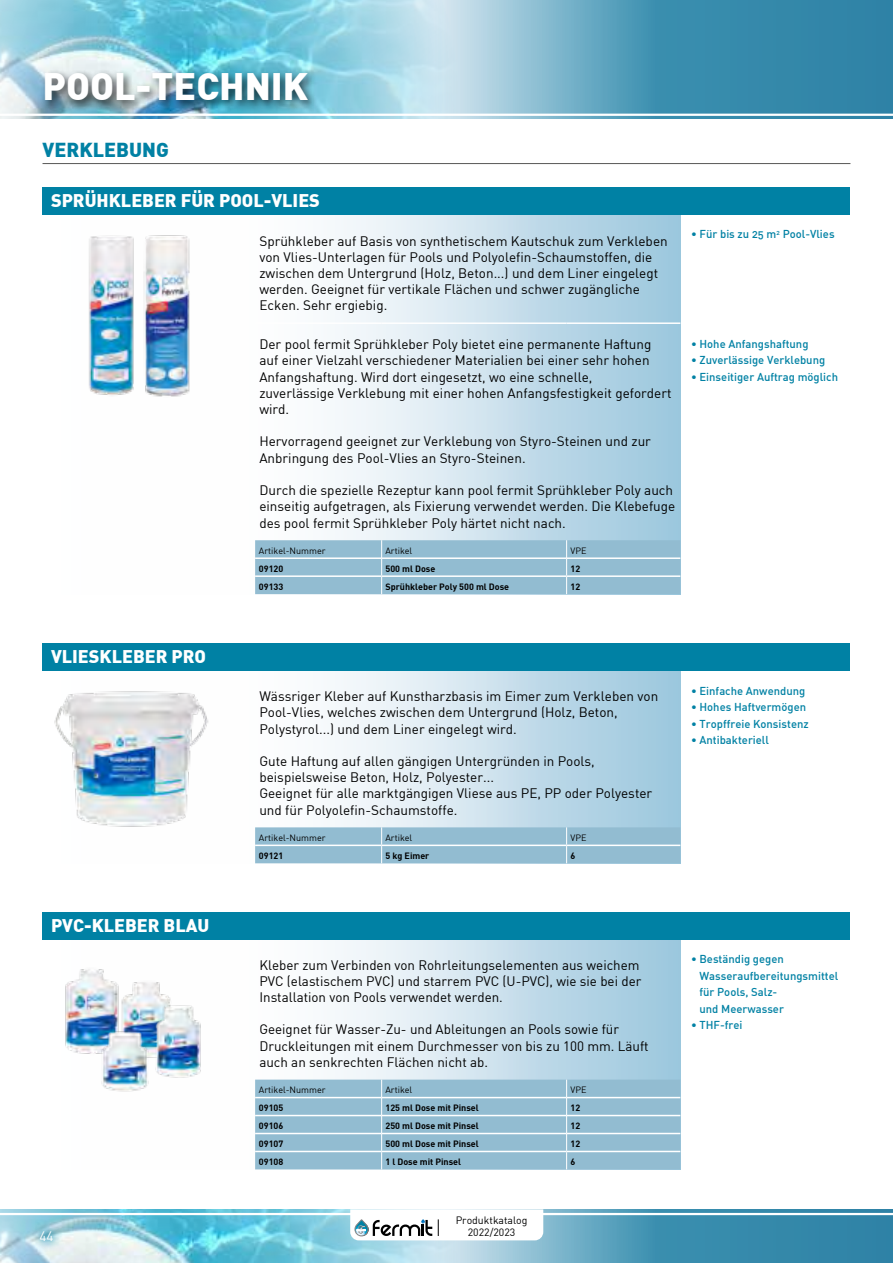
<style>
.page{position:relative;width:893px;height:1263px;background:#fff}
.page>*{position:absolute;margin:0;border:0;box-sizing:border-box;transform-origin:0 0}
.t1{font:900 37.5px "DIN";color:#fff}
.t2{font:900 19.8px "DIN";color:#0081a4}
.t3{font:900 18px "DIN";color:#fff}
.t4{font:13.5px/16.2px "DIN";color:#000}
.t5{font:13.5px "DIN";color:#fff}
.t6{font:11.25px/16.5px "DIN Medium Alternate";color:#0081a4}
.t7{font:10.5px/12.6px "DIN";color:#000;text-align:center}
.t8{font:9px "DIN Bold";color:#000}
.t9{font:9px "DIN";color:#000}
</style>
<div class="page">
<img style="left:0;top:1210px;width:436px;height:53px">
<svg style="left:436px;top:1210px;width:457px;height:53px;fill:#398dae"></svg>
<div style="left:29px;top:1219px;width:35px;height:33px;background:#0081a4;opacity:.8"></div>
<img style="left:0;top:0;width:436px;height:119px">
<svg style="left:436px;top:0;width:457px;height:119px"></svg>
<hr style="left:0;top:114px;width:893px;height:2px;background:#fff">
<hr style="left:0;top:1213px;width:893px;height:2px;background:#fff">
<div style="left:40px;top:68px;width:278px;height:43px;background:#000;opacity:.7"></div>
<svg style="left:350px;top:1209px;width:193px;height:31px"></svg>
<svg style="left:335px;top:215px;width:345px;height:325px"></svg>
<svg style="left:335px;top:671px;width:345px;height:156px"></svg>
<svg style="left:43px;top:939px;width:637px;height:140px"></svg>
<img style="left:89px;top:235px;width:45px;height:160px">
<img style="left:46px;top:939px;width:91px;height:136px">
<img style="left:101px;top:951px;width:89px;height:41px">
<img style="left:133px;top:971px;width:89px;height:108px">
<img style="left:79px;top:992px;width:91px;height:100px">
<img style="left:54px;top:691px;width:155px;height:136px">
<img style="left:143px;top:235px;width:47px;height:162px">
<hr style="left:43px;top:163px;width:807px;height:1px;background:#575756">
<hr style="left:255px;top:322px;width:127px;height:2px;background:#fff">
<hr style="left:382px;top:322px;width:185px;height:2px;background:#fff">
<hr style="left:567px;top:322px;width:113px;height:2px;background:#fff">
<svg style="left:255px;top:540px;width:425px;height:54px"></svg>
<svg style="left:255px;top:827px;width:425px;height:36px"></svg>
<svg style="left:255px;top:1079px;width:425px;height:90px"></svg>
<div style="left:43px;top:187px;width:807px;height:28px;background:#0081a4"></div>
<div style="left:43px;top:643px;width:807px;height:28px;background:#0081a4"></div>
<div style="left:43px;top:912px;width:807px;height:27px;background:#0081a4"></div>
<h1 class="t1" style="left:43px;top:61px;width:267px">POOL-TECHNIK</h1>
<h2 class="t2" style="left:43px;top:137px;width:128px">VERKLEBUNG</h2>
<h3 class="t3" style="left:51px;top:189px;width:270px">SPRÜHKLEBER FÜR POOL-VLIES</h3>
<p class="t4" style="left:259px;top:232px;width:410px">Sprühkleber auf Basis von synthetischem Kautschuk zum Verkleben von Vlies-Unterlagen für Pools und Polyolefin-Schaumstoffen, die zwischen dem Untergrund (Holz, Beton...) und dem Liner eingelegt werden. Geeignet für vertikale Flächen und schwer zugängliche Ecken. Sehr ergiebig.</p>
<p class="t4" style="left:259px;top:336px;width:414px">Der pool fermit Sprühkleber Poly bietet eine permanente Haftung auf einer Vielzahl verschiedener Materialien bei einer sehr hohen Anfangshaftung. Wird dort eingesetzt, wo eine schnelle,<br>zuverlässige Verklebung mit einer hohen Anfangsfestigkeit gefordert wird.</p>
<p class="t4" style="left:259px;top:433px;width:393px">Hervorragend geeignet zur Verklebung von Styro-Steinen und zur<br>Anbringung des Pool-Vlies an Styro-Steinen.</p>
<p class="t4" style="left:259px;top:482px;width:417px">Durch die spezielle Rezeptur kann pool fermit Sprühkleber Poly auch einseitig aufgetragen, als Fixierung verwendet werden. Die Klebefuge des pool fermit Sprühkleber Poly härtet nicht nach.</p>
<p class="t9" style="left:259px;top:545px;width:68px">Artikel-Nummer</p>
<p class="t9" style="left:385px;top:545px;width:28px">Artikel</p>
<p class="t9" style="left:570px;top:545px;width:17px">VPE</p>
<p class="t8" style="left:259px;top:563px;width:26px">09120</p>
<p class="t8" style="left:385px;top:563px;width:51px">500 ml Dose</p>
<p class="t8" style="left:570px;top:563px;width:11px">12</p>
<p class="t8" style="left:259px;top:581px;width:26px">09133</p>
<p class="t8" style="left:385px;top:581px;width:125px">Sprühkleber Poly 500 ml Dose</p>
<p class="t8" style="left:570px;top:581px;width:11px">12</p>
<p class="t6" style="left:691px;top:226px;width:145px">• Für bis zu 25 m<sup>2</sup> Pool-Vlies</p>
<p class="t6" style="left:691px;top:335px;width:119px">• Hohe Anfangshaftung</p>
<p class="t6" style="left:691px;top:351px;width:136px">• Zuverlässige Verklebung</p>
<p class="t6" style="left:691px;top:368px;width:149px">• Einseitiger Auftrag möglich</p>
<h3 class="t3" style="left:51px;top:645px;width:156px">VLIESKLEBER PRO</h3>
<h3 class="t3" style="left:51px;top:913px;width:160px">PVC-KLEBER BLAU</h3>
<p class="t5" style="left:39px;top:1227px;width:16px">44</p>
<p class="t4" style="left:259px;top:688px;width:400px">Wässriger Kleber auf Kunstharzbasis im Eimer zum Verkleben von<br>Pool-Vlies, welches zwischen dem Untergrund (Holz, Beton,<br>Polystyrol...) und dem Liner eingelegt wird.</p>
<p class="t4" style="left:259px;top:753px;width:394px">Gute Haftung auf allen gängigen Untergründen in Pools, beispielsweise Beton, Holz, Polyester...<br>Geeignet für alle marktgängigen Vliese aus PE, PP oder Polyester und für Polyolefin-Schaumstoffe.</p>
<p class="t9" style="left:259px;top:832px;width:68px">Artikel-Nummer</p>
<p class="t9" style="left:385px;top:832px;width:28px">Artikel</p>
<p class="t9" style="left:570px;top:832px;width:17px">VPE</p>
<p class="t8" style="left:259px;top:850px;width:26px">09121</p>
<p class="t8" style="left:385px;top:850px;width:45px">5 kg Eimer</p>
<p class="t8" style="left:570px;top:850px;width:6px">6</p>
<p class="t6" style="left:691px;top:682px;width:116px">• Einfache Anwendung</p>
<p class="t6" style="left:691px;top:699px;width:117px">• Hohes Haftvermögen</p>
<p class="t6" style="left:691px;top:715px;width:119px">• Tropffreie Konsistenz</p>
<p class="t6" style="left:691px;top:732px;width:79px">• Antibakteriell</p>
<p class="t4" style="left:259px;top:956px;width:383px">Kleber zum Verbinden von Rohrleitungselementen aus weichem<br>PVC (elastischem PVC) und starrem PVC (U-PVC), wie sie bei der<br>Installation von Pools verwendet werden.</p>
<p class="t4" style="left:259px;top:1021px;width:391px">Geeignet für Wasser-Zu- und Ableitungen an Pools sowie für<br>Druckleitungen mit einem Durchmesser von bis zu 100 mm. Läuft auch an senkrechten Flächen nicht ab.</p>
<p class="t9" style="left:259px;top:1084px;width:68px">Artikel-Nummer</p>
<p class="t9" style="left:385px;top:1084px;width:28px">Artikel</p>
<p class="t9" style="left:570px;top:1084px;width:17px">VPE</p>
<p class="t8" style="left:259px;top:1102px;width:26px">09105</p>
<p class="t8" style="left:385px;top:1102px;width:95px">125 ml Dose mit Pinsel</p>
<p class="t8" style="left:570px;top:1102px;width:11px">12</p>
<p class="t8" style="left:259px;top:1120px;width:26px">09106</p>
<p class="t8" style="left:385px;top:1120px;width:95px">250 ml Dose mit Pinsel</p>
<p class="t8" style="left:570px;top:1120px;width:11px">12</p>
<p class="t8" style="left:259px;top:1138px;width:26px">09107</p>
<p class="t8" style="left:385px;top:1138px;width:95px">500 ml Dose mit Pinsel</p>
<p class="t8" style="left:570px;top:1138px;width:11px">12</p>
<p class="t8" style="left:259px;top:1156px;width:26px">09108</p>
<p class="t8" style="left:385px;top:1156px;width:77px">1 l Dose mit Pinsel</p>
<p class="t8" style="left:570px;top:1156px;width:6px">6</p>
<p class="t7" style="left:456px;top:1213px;width:73px">Produktkatalog<br>2022/2023</p>
<p class="t6" style="left:699px;top:951px;width:140px;text-indent:-9px">• Beständig gegen<br>Wasseraufbereitungsmittel für Pools, Salz-<br>und Meerwasser</p>
<p class="t6" style="left:691px;top:1017px;width:53px">• THF-frei</p>
</div>
